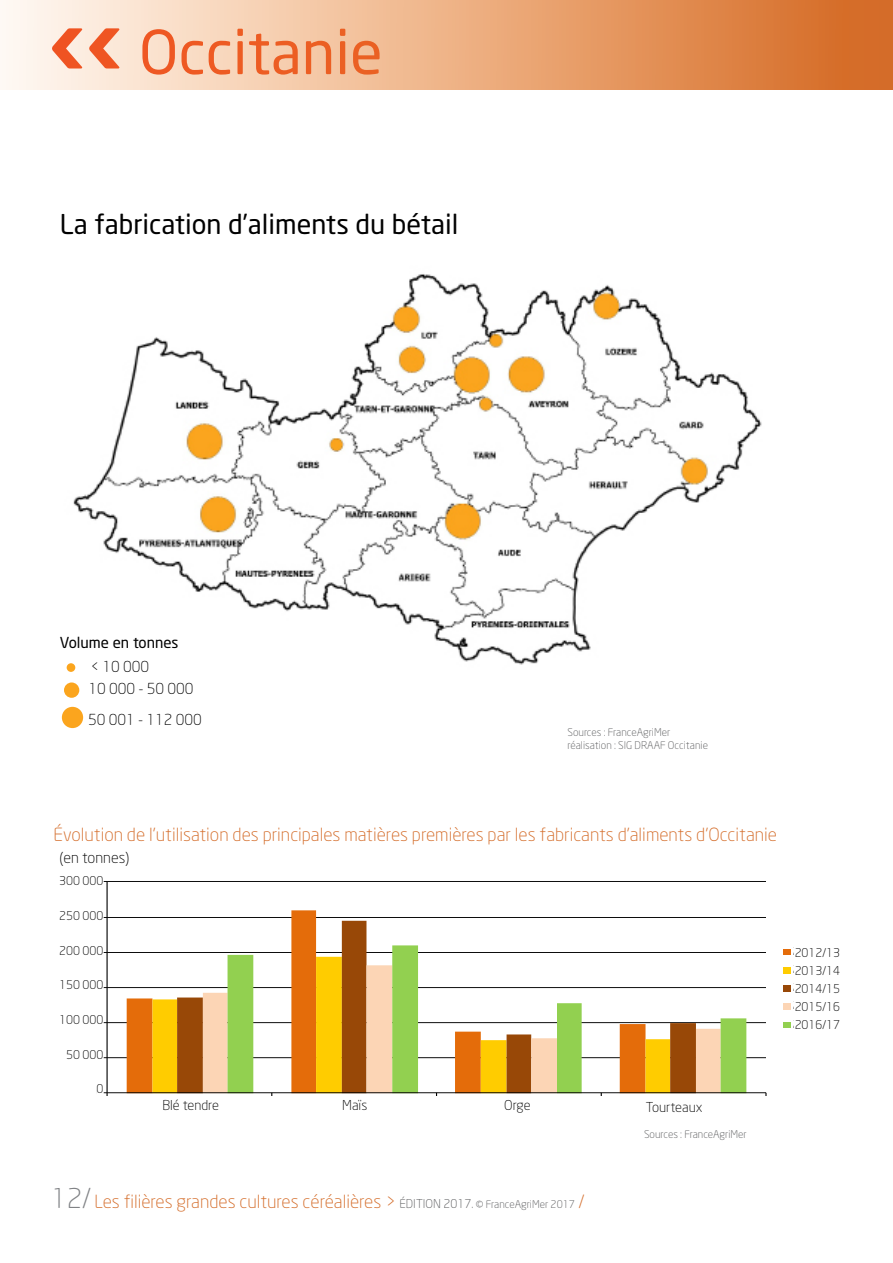
<style>
.page{position:relative;width:893px;height:1263px;background:#fff}
.page>*{position:absolute;margin:0;border:0;box-sizing:border-box;transform-origin:0 0}
.t1{font:60px "Neo Sans";color:#f04e23}
.t2{font:27px "Neo Sans";color:#000}
.t3{font:300 18px "Neo Sans";color:#d46c29}
.t4{font:300 15px/22px "Neo Sans";color:#000}
.t5{font:15px "Neo Sans";color:#000}
.t6{font:300 13.5px "Neo Sans";color:#000}
.t7{font:300 12px/18px "Neo Sans";color:#000;text-align:justify}
.t8{font:300 10.5px/12.6px "Neo Sans";color:#58595b}
.t9{font:300 10.35px/18.1px "Neo Sans";letter-spacing:-.035em;color:#000;text-align:justify;scale:1.18 1}
.t10{font:300 10.35px "Neo Sans";letter-spacing:-.015em;color:#000;scale:1.18 1}
.t11{font:300 10.35px "Neo Sans";letter-spacing:.005em;color:#000;scale:1.18 1}
.s1{font-weight:700;font-size:90px}
.s2{font-size:27px;color:#808285}
.s3{font-size:12px;color:#58595b}
.s4{font-size:10.5px;color:#58595b}
</style>
<div class="page">
<img style="left:61px;top:274px;width:701px;height:448px">
<div style="left:62px;top:707px;width:21px;height:21px;background:#fba51e;border-radius:50%"></div>
<div style="left:64px;top:682px;width:15px;height:16px;background:#fba51e;border-radius:50%"></div>
<div style="left:67px;top:663px;width:8px;height:9px;background:#fba51e;border-radius:50%"></div>
<hr style="left:107px;top:1057px;width:659px;height:1px;background:#000">
<hr style="left:107px;top:1022px;width:659px;height:1px;background:#000">
<hr style="left:107px;top:987px;width:659px;height:1px;background:#000">
<hr style="left:107px;top:952px;width:659px;height:1px;background:#000">
<hr style="left:107px;top:917px;width:659px;height:1px;background:#000">
<hr style="left:107px;top:881px;width:659px;height:1px;background:#000">
<svg style="left:127px;top:910px;width:518px;height:182px"></svg>
<svg style="left:152px;top:957px;width:25px;height:135px;fill:#fc0"></svg>
<svg style="left:177px;top:921px;width:468px;height:171px"></svg>
<svg style="left:203px;top:965px;width:25px;height:127px;fill:#fcd5b5"></svg>
<svg style="left:228px;top:945px;width:518px;height:147px"></svg>
<hr style="left:107px;top:881px;width:1px;height:212px;background:#000">
<hr style="left:107px;top:1092px;width:659px;height:1px;background:#000">
<div style="left:783px;top:949px;width:8px;height:6px;background:#e46c0a"></div>
<div style="left:783px;top:967px;width:8px;height:7px;background:#fc0"></div>
<div style="left:783px;top:985px;width:8px;height:7px;background:#984807"></div>
<div style="left:783px;top:1003px;width:8px;height:7px;background:#fcd5b5"></div>
<div style="left:783px;top:1022px;width:8px;height:6px;background:#92d050"></div>
<div style="left:0;top:0;width:893px;height:89px;background:linear-gradient(to right,#fffcf3,#d6681e)"></div>
<h1 class="t1" style="left:49px;top:15px;width:335px"><span class="s1">‹‹</span> Occitanie</h1>
<h2 class="t2" style="left:60px;top:207px;width:400px">La fabrication d’aliments du bétail</h2>
<p class="t5" style="left:60px;top:633px;width:120px">Volume en tonnes</p>
<p class="t4" style="left:89px;top:655px;width:107px">&lt; 10 000<br>10 000 - 50 000</p>
<p class="t4" style="left:88px;top:708px;width:115px">50 001 - 112 000</p>
<p class="t8" style="left:567px;top:726px;width:142px">Sources : FranceAgriMer réalisation : SIG DRAAF Occitanie</p>
<p class="t3" style="left:54px;top:824px;width:725px">évolution de l’utilisation des principales matières premières par les fabricants d’aliments d’Occitanie</p>
<p class="t7" style="left:59px;top:872px;width:46px">300 000</p>
<p class="t7" style="left:59px;top:906px;width:46px">250 000</p>
<p class="t7" style="left:59px;top:941px;width:46px">200 000</p>
<p class="t7" style="left:59px;top:976px;width:46px">150 000</p>
<p class="t7" style="left:59px;top:1010px;width:46px">100 000</p>
<p class="t7" style="left:66px;top:1045px;width:39px">50 000</p>
<p class="t7" style="left:97px;top:1080px;width:8px">0</p>
<p class="t6" style="left:162px;top:1097px;width:58px">Blé tendre</p>
<p class="t6" style="left:342px;top:1097px;width:27px">Maïs</p>
<p class="t6" style="left:504px;top:1097px;width:28px">Orge</p>
<p class="t4" style="left:60px;top:846px;width:71px">(en tonnes)</p>
<p class="t9" style="left:53px;top:872px;width:38px">300 000</p>
<p class="t9" style="left:53px;top:907px;width:38px">250 000</p>
<p class="t9" style="left:53px;top:942px;width:38px">200 000</p>
<p class="t9" style="left:53px;top:978px;width:38px">150 000</p>
<p class="t9" style="left:53px;top:1013px;width:38px">100 000</p>
<p class="t9" style="left:60px;top:1048px;width:32px">50 000</p>
<p class="t10" style="left:164px;top:1099px;width:46px">Blé tendre</p>
<p class="t9" style="left:343px;top:1096px;width:20px">Maïs</p>
<p class="t9" style="left:506px;top:1096px;width:22px">Orge</p>
<p class="t11" style="left:657px;top:1099px;width:47px">Tourteaux</p>
<p class="t6" style="left:646px;top:1099px;width:58px">Tourteaux</p>
<p class="t8" style="left:644px;top:1127px;width:104px">Sources : FranceAgriMer</p>
<p class="t9" style="left:793px;top:942px;width:39px">2012/13<br>2013/14<br>2014/15<br>2015/16<br>2016/17</p>
<p class="t7" style="left:795px;top:943px;width:47px">2012/13<br>2013/14<br>2014/15<br>2015/16<br>2016/17</p>
<p class="t3" style="left:51px;top:1190px;width:535px"><span class="s2">12/</span> Les filières grandes cultures céréalières &gt; <span class="s3">ÉDITION 2017.</span> <span class="s4">© FranceAgriMer 2017</span> /</p>
</div>
